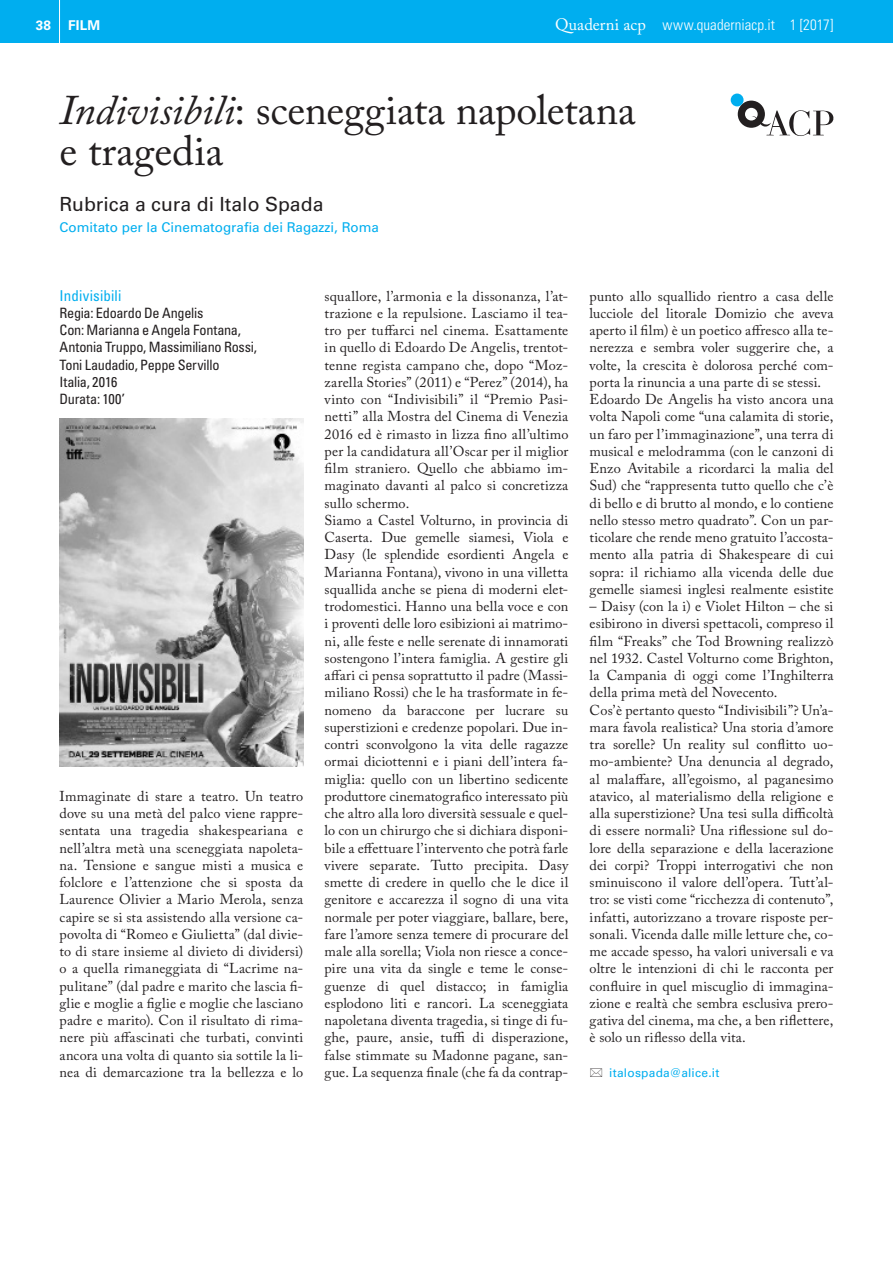
<style>
.page{position:relative;width:893px;height:1263px;background:#fff}
.page>*{position:absolute;margin:0;border:0;box-sizing:border-box;transform-origin:0 0}
.T_01-Occh{font:42px/40.5px "Adobe Caslon Pro";color:#231f20}
.T_Autore{font:19.5px "Univers LT Std";color:#231f20}
.t1{font:300 condensed 15px "Univers LT Std";letter-spacing:.005em;color:#fff}
.T_02{font:condensed 15px "Univers LT Std";letter-spacing:.01em;color:#00aeef}
.TXT{font:14.25px/17.2px "Adobe Caslon Pro";letter-spacing:.01em;color:#231f20;text-align:justify}
.info_film{font:condensed 14.25px/17.2px "Univers LT Std";letter-spacing:-.02em;color:#231f20}
.T_Autore-blu{font:13.5px "Univers LT Std";color:#00aeef}
.t2{font:700 13.5px "Univers LT Std";color:#fff}
.mail{font:12px "Univers LT Std";letter-spacing:.02em;color:#00aeef}
.s1{font-family:"Adobe Caslon Pro";font-weight:400;font-stretch:normal;font-size:16.5px}
.s2{font-style:inherit}
.s3{font-style:italic}
</style>
<div class="page">
<div style="left:731px;top:94px;width:13px;height:12px;background:#00aeef;border-radius:50%"></div>
<svg style="left:738px;top:101px;width:96px;height:35px"></svg>
<div style="left:0;top:0;width:893px;height:43px;background:#00aeef"></div>
<hr style="left:59px;top:0;width:1px;height:48px;background:#fff">
<img style="left:60px;top:418px;width:243px;height:348px">
<p class="t2" style="left:36px;top:17px;width:17px">38</p>
<p class="t2" style="left:68px;top:17px;width:17px">Film</p>
<p class="t1" style="left:555px;top:15px;width:280px"><span class="s1">Quaderni acp</span> www.quaderniacp.it <span class="s2">1 [2017]</span></p>
<p class="T_01-Occh" style="left:60px;top:90px;width:578px"><span class="s3">Indivisibili</span>: sceneggiata napoletana e tragedia</p>
<p class="T_Autore" style="left:60px;top:193px;width:266px">Rubrica a cura di Italo Spada</p>
<p class="T_Autore-blu" style="left:60px;top:219px;width:321px">Comitato per la Cinematografia dei Ragazzi, Roma</p>
<p class="T_02" style="left:60px;top:286px;width:63px">Indivisibili</p>
<p class="info_film" style="left:60px;top:304px;width:145px">Regia: Edoardo De Angelis</p>
<p class="info_film" style="left:60px;top:321px;width:199px">Con: Marianna e Angela Fontana,<br>Antonia Truppo, Massimiliano Rossi,<br>Toni Laudadio, Peppe Servillo</p>
<p class="info_film" style="left:60px;top:373px;width:59px">Italia, 2016</p>
<p class="info_film" style="left:60px;top:390px;width:67px">Durata: 100’</p>
<p class="TXT" style="left:60px;top:787px;width:245px">Immaginate di stare a teatro. Un teatro dove su una metà del palco viene rappre&shy;sentata una tragedia shakespeariana e nell’altra metà una sceneggiata napoleta&shy;na. Tensione e sangue misti a musica e folclore e l’attenzione che si sposta da Laurence Olivier a Mario Merola, senza capire se si sta assistendo alla versione ca&shy;povolta di “Romeo e Giulietta” (dal divie&shy;to di stare insieme al divieto di dividersi) o a quella rimaneggiata di “Lacrime na&shy;pulitane” (dal padre e marito che lascia fi&shy;glie e moglie a figlie e moglie che lasciano padre e marito). Con il risultato di rima&shy;nere più affascinati che turbati, convinti ancora una volta di quanto sia sottile la li&shy;nea di demarcazione tra la bellezza e lo</p>
<p class="TXT" style="left:325px;top:287px;width:245px">squallore, l’armonia e la dissonanza, l’at&shy;trazione e la repulsione. Lasciamo il tea&shy;tro per tuffarci nel cinema. Esattamente in quello di Edoardo De Angelis, trentot&shy;tenne regista campano che, dopo “Moz&shy;zarella Stories” (2011) e “Perez” (2014), ha vinto con “Indivisibili” il “Premio Pasi&shy;netti” alla Mostra del Cinema di Venezia 2016 ed è rimasto in lizza fino all’ultimo per la candidatura all’Oscar per il miglior film straniero. Quello che abbiamo im&shy;maginato davanti al palco si concretizza sullo schermo.</p>
<p class="TXT" style="left:325px;top:511px;width:245px">Siamo a Castel Volturno, in provincia di Caserta. Due gemelle siamesi, Viola e Dasy (le splendide esordienti Angela e Marianna Fontana), vivono in una villetta squallida anche se piena di moderni elet&shy;trodomestici. Hanno una bella voce e con i proventi delle loro esibizioni ai matrimo&shy;ni, alle feste e nelle serenate di innamorati sostengono l’intera famiglia. A gestire gli affari ci pensa soprattutto il padre (Massi&shy;miliano Rossi) che le ha trasformate in fe&shy;nomeno da baraccone per lucrare su superstizioni e credenze popolari. Due in&shy;contri sconvolgono la vita delle ragazze ormai diciottenni e i piani dell’intera fa&shy;miglia: quello con un libertino sedicente produttore cinematografico interessato più che altro alla loro diversità sessuale e quel&shy;lo con un chirurgo che si dichiara disponi&shy;bile a effettuare l’intervento che potrà farle vivere separate. Tutto precipita. Dasy smette di credere in quello che le dice il genitore e accarezza il sogno di una vita normale per poter viaggiare, ballare, bere, fare l’amore senza temere di procurare del male alla sorella; Viola non riesce a conce&shy;pire una vita da single e teme le conse&shy;guenze di quel distacco; in famiglia esplodono liti e rancori. La sceneggiata napoletana diventa tragedia, si tinge di fu&shy;ghe, paure, ansie, tuffi di disperazione, false stimmate su Madonne pagane, san&shy;gue. La sequenza finale (che fa da contrap-</p>
<p class="TXT" style="left:590px;top:287px;width:245px">punto allo squallido rientro a casa delle lucciole del litorale Domizio che aveva aperto il film) è un poetico affresco alla te&shy;nerezza e sembra voler suggerire che, a volte, la crescita è dolorosa perché com&shy;porta la rinuncia a una parte di se stessi.</p>
<p class="TXT" style="left:590px;top:391px;width:245px">Edoardo De Angelis ha visto ancora una volta Napoli come “una calamita di storie, un faro per l’immaginazione”, una terra di musical e melodramma (con le canzoni di Enzo Avitabile a ricordarci la malia del Sud) che “rappresenta tutto quello che c’è di bello e di brutto al mondo, e lo contiene nello stesso metro quadrato”. Con un par&shy;ticolare che rende meno gratuito l’accosta&shy;mento alla patria di Shakespeare di cui sopra: il richiamo alla vicenda delle due gemelle siamesi inglesi realmente esistite</p>
<p class="TXT" style="left:590px;top:598px;width:245px">– Daisy (con la i) e Violet Hilton – che si esibirono in diversi spettacoli, compreso il film “Freaks” che Tod Browning realizzò nel 1932. Castel Volturno come Brighton, la Campania di oggi come l’Inghilterra della prima metà del Novecento.</p>
<p class="TXT" style="left:590px;top:701px;width:245px">Cos’è pertanto questo “Indivisibili”? Un’a&shy;mara favola realistica? Una storia d’amore tra sorelle? Un reality sul conflitto uo&shy;mo-ambiente? Una denuncia al degrado, al malaffare, all’egoismo, al paganesimo atavico, al materialismo della religione e alla superstizione? Una tesi sulla difficoltà di essere normali? Una riflessione sul do&shy;lore della separazione e della lacerazione dei corpi? Troppi interrogativi che non sminuiscono il valore dell’opera. Tutt’al&shy;tro: se visti come “ricchezza di contenuto”, infatti, autorizzano a trovare risposte per&shy;sonali. Vicenda dalle mille letture che, co&shy;me accade spesso, ha valori universali e va oltre le intenzioni di chi le racconta per confluire in quel miscuglio di immagina&shy;zione e realtà che sembra esclusiva prero&shy;gativa del cinema, ma che, a ben riflettere, è solo un riflesso della vita.</p>
<p class="mail" style="left:609px;top:1065px;width:112px">italospada@alice.it</p>
</div>
